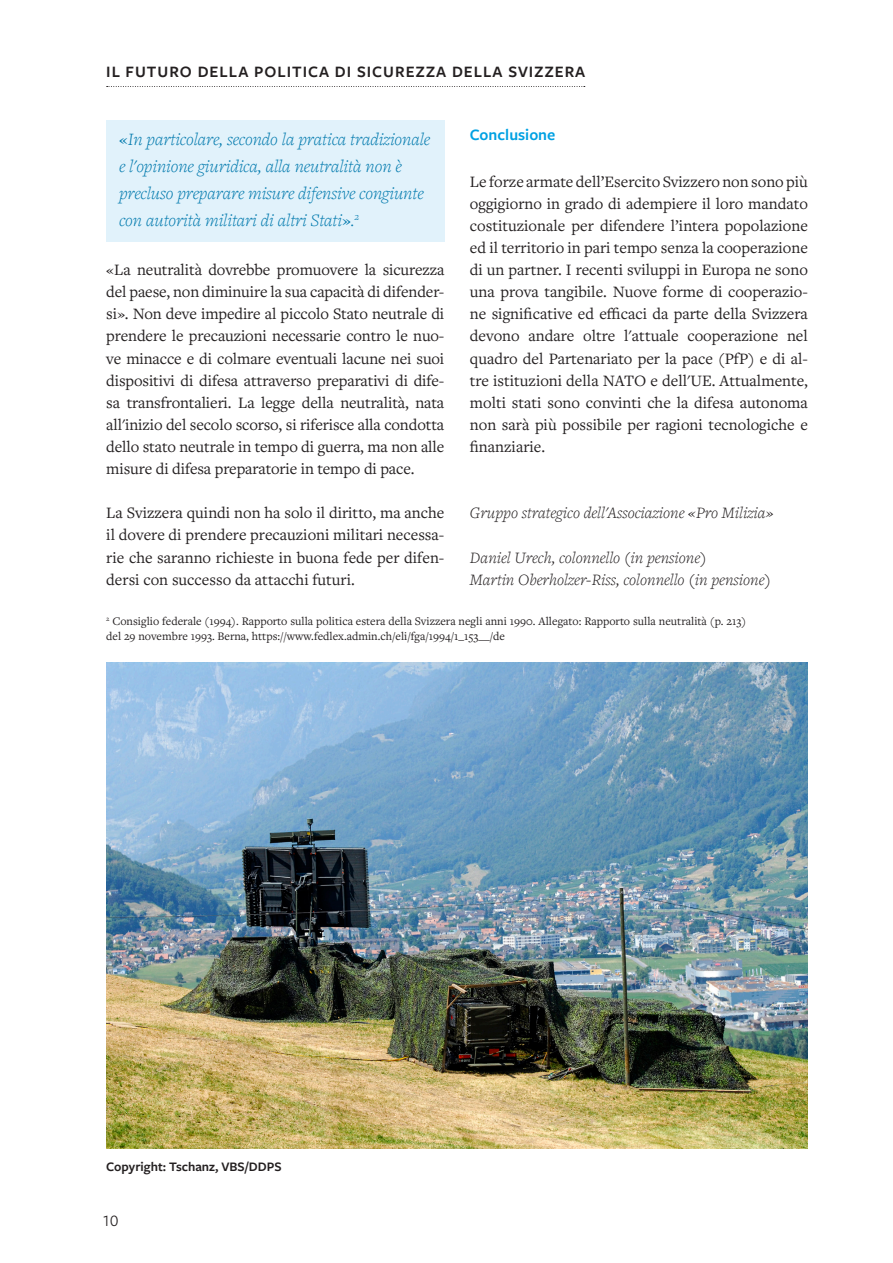
<style>
.page{position:relative;width:893px;height:1263px;background:#fff}
.page>*{position:absolute;margin:0;border:0;box-sizing:border-box;transform-origin:0 0}
.Bodytext_kursiv{font:italic 300 18px/27px "Freight Text Pro";letter-spacing:-.005em;color:#0079ad}
.Bodytext{font:16.5px/22px "Freight Text Pro";color:#231f20;text-align:justify}
.Autor{font:italic 300 16.5px "Freight Text Pro";color:#231f20}
.Rubrik_links{font:600 16.5px "Freight Sans Pro";letter-spacing:.06em;color:#231f20}
.Titel{font:600 16.5px "Freight Sans Pro";color:#00a1e3}
.t1{font:16.5px "Freight Sans Pro";color:#231f20}
.Bildlegende{font:600 13.5px "Freight Sans Pro";color:#231f20}
.Fusszeile{font:12px/14.4px "Freight Text Pro";color:#231f20}
.s1{font-weight:400;font-style:normal}
</style>
<div class="page">
<div style="left:106px;top:120px;width:338px;height:122px;background:#e1f2fb"></div>
<svg style="left:107px;top:86px;width:478px;height:1px"></svg>
<img style="left:106px;top:662px;width:702px;height:486px">
<p class="Rubrik_links" style="left:106px;top:60px;width:480px">IL FUTURO DELLA POLITICA DI SICUREZZA DELLA SVIZZERA</p>
<p class="Bodytext_kursiv" style="left:119px;top:125px;width:313px"><span class="s1">«</span>In particolare, secondo la pratica tradizionale e l'opinione giuridica, alla neutralità non è precluso preparare misure difensive congiunte con autorità militari di altri Stati<span class="s1">»</span>.<sup>2</sup></p>
<p class="Bodytext" style="left:106px;top:258px;width:340px">«La neutralità dovrebbe promuovere la sicurezza del paese, non diminuire la sua capacità di difender&shy;si». Non deve impedire al piccolo Stato neutrale di prendere le precauzioni necessarie contro le nuo&shy;ve minacce e di colmare eventuali lacune nei suoi dispositivi di difesa attraverso preparativi di dife&shy;sa transfrontalieri. La legge della neutralità, nata all'inizio del secolo scorso, si riferisce alla condotta dello stato neutrale in tempo di guerra, ma non alle misure di difesa preparatorie in tempo di pace.</p>
<p class="Bodytext" style="left:106px;top:501px;width:340px">La Svizzera quindi non ha solo il diritto, ma anche il dovere di prendere precauzioni militari necessa&shy;rie che saranno richieste in buona fede per difen&shy;dersi con successo da attacchi futuri.</p>
<p class="Titel" style="left:470px;top:123px;width:87px">Conclusione</p>
<p class="Bodytext" style="left:470px;top:170px;width:340px">Le forze armate dell’Esercito Svizzero non sono più oggigiorno in grado di adempiere il loro mandato costituzionale per difendere l’intera popolazione ed il territorio in pari tempo senza la cooperazione di un partner. I recenti sviluppi in Europa ne sono una prova tangibile. Nuove forme di cooperazio&shy;ne significative ed efficaci da parte della Svizzera devono andare oltre l'attuale cooperazione nel quadro del Partenariato per la pace (PfP) e di al&shy;tre istituzioni della NATO e dell'UE. Attualmente, molti stati sono convinti che la difesa autonoma non sarà più possibile per ragioni tecnologiche e finanziarie.</p>
<p class="Autor" style="left:470px;top:502px;width:305px">Gruppo strategico dell'Associazione «Pro Milizia»</p>
<p class="Autor" style="left:470px;top:546px;width:238px">Daniel Urech, colonnello (in pensione)</p>
<p class="Autor" style="left:470px;top:569px;width:303px">Martin Oberholzer-Riss, colonnello (in pensione)</p>
<p class="Fusszeile" style="left:106px;top:614px;width:641px"><sup>2</sup> Consiglio federale (1994). Rapporto sulla politica estera della Svizzera negli anni 1990. Allegato: Rapporto sulla neutralità (p. 213) del 29 novembre 1993. Berna, https://www.fedlex.admin.ch/eli/fga/1994/1_153__/de</p>
<p class="Bildlegende" style="left:106px;top:1157px;width:177px">Copyright: Tschanz, VBS/DDPS</p>
<p class="t1" style="left:102px;top:1210px;width:18px">10</p>
</div>
